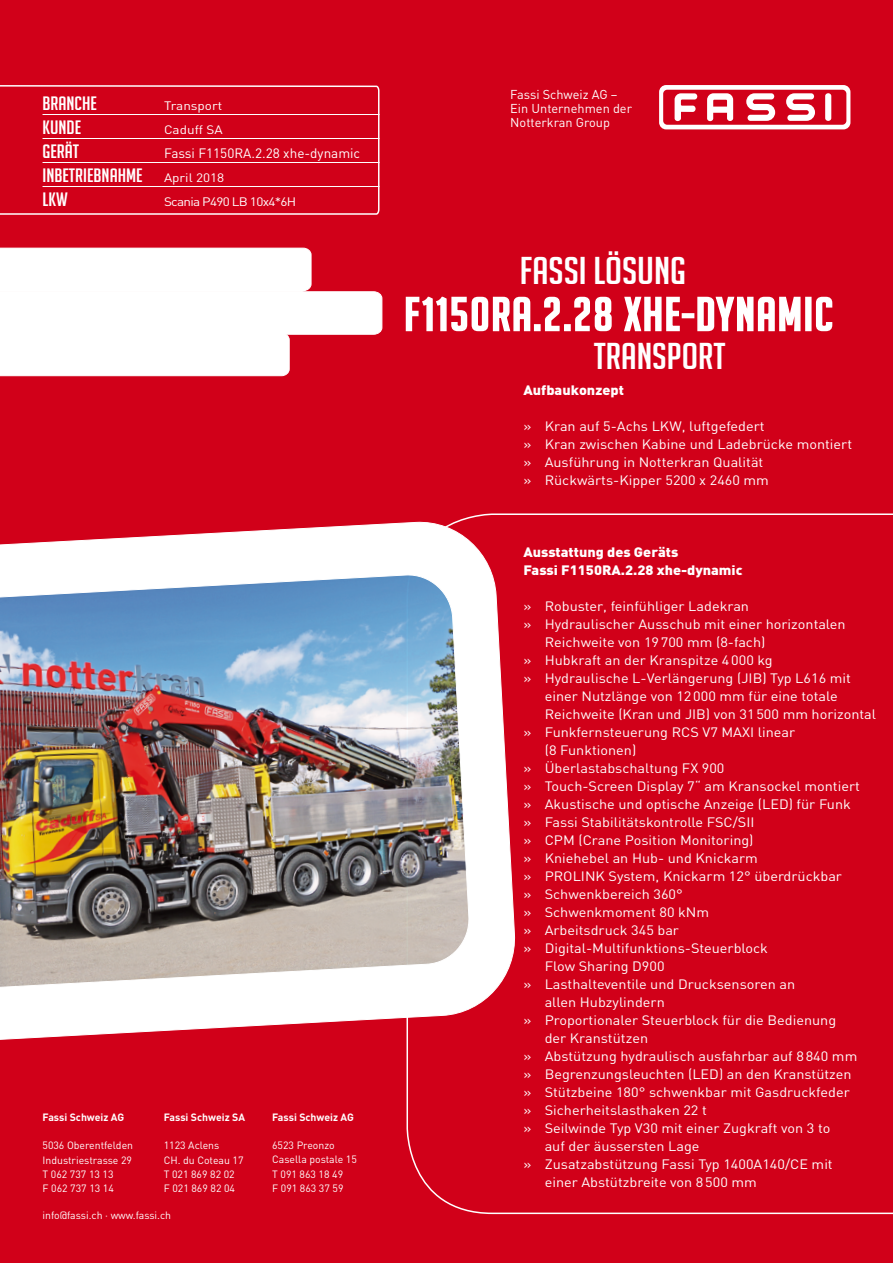
<style>
.page{position:relative;width:893px;height:1263px;background:#d10019}
.page>*{position:absolute;margin:0;border:0;box-sizing:border-box;transform-origin:0 0}
.t1{font:45.9px "Big Noodle Titling";letter-spacing:.03em;color:#fff;scale:1.11 1}
.t2{font:37.8px "Big Noodle Titling";color:#fff;scale:1.11 1}
.t3{font:36.45px "Big Noodle Titling";color:#fff;scale:1.11 1}
.t4{font:18.9px/24px "Big Noodle Titling";color:#fff;scale:1.11 1}
.t5{font:13.5px/18px "DIN";color:#fff;scale:1.07 1}
.t6{font:900 13.5px/18px "DIN";color:#fff;scale:1.07 1}
.t7{font:13.5px "DIN";color:#fff}
.t8{font:12.75px/14.2px "DIN";color:#fff}
.t9{font:12.15px "DIN";letter-spacing:-.05em;color:#fff;scale:1.11 1}
.t10{font:12.15px "DIN";color:#fff;scale:1.11 1}
.t11{font:10.5px/14.2px "DIN";color:#fff}
.t12{font:700 10.5px "DIN";color:#fff}
.s1{font-family:"DIN";font-size:12.15px}
</style>
<div class="page">
<svg style="left:406px;top:513px;width:487px;height:701px"></svg>
<svg style="left:659px;top:85px;width:191px;height:44px"></svg>
<svg style="left:405px;top:296px;width:126px;height:36px"></svg>
<div style="left:534px;top:324px;width:7px;height:7px;border:2px solid #fff"></div>
<svg style="left:544px;top:296px;width:16px;height:36px"></svg>
<div style="left:564px;top:324px;width:7px;height:7px;border:2px solid #fff"></div>
<svg style="left:574px;top:296px;width:38px;height:36px"></svg>
<svg style="left:624px;top:296px;width:56px;height:36px"></svg>
<div style="left:682px;top:313px;width:12px;height:5px;border:2px solid #fff"></div>
<svg style="left:697px;top:296px;width:104px;height:36px"></svg>
<div style="left:805px;top:297px;width:6px;height:34px;border:2px solid #fff"></div>
<svg style="left:815px;top:296px;width:18px;height:36px"></svg>
<svg style="left:0;top:85px;width:380px;height:130px"></svg>
<hr style="left:43px;top:114px;width:336px;height:1px;background:#fff">
<hr style="left:43px;top:138px;width:336px;height:1px;background:#fff">
<hr style="left:43px;top:162px;width:336px;height:1px;background:#fff">
<hr style="left:43px;top:186px;width:336px;height:1px;background:#fff">
<svg style="left:0;top:248px;width:382px;height:128px"></svg>
<img style="left:0;top:520px;width:517px;height:603px">
<h3 class="t4" style="left:43px;top:91px;width:51px">BRANCHE</h3>
<p class="t10" style="left:164px;top:98px;width:54px">Transport</p>
<h3 class="t4" style="left:43px;top:115px;width:36px">KUNDE</h3>
<p class="t10" style="left:164px;top:122px;width:54px">Caduff SA</p>
<h3 class="t4" style="left:43px;top:139px;width:34px">GERÄT</h3>
<p class="t7" style="left:164px;top:145px;width:198px">Fassi F1150RA.2.28 xhe-dynamic</p>
<h3 class="t4" style="left:43px;top:163px;width:165px">INBETRIEBNAHME <span class="s1">April 2018<br></span>LKW</h3>
<p class="t9" style="left:164px;top:194px;width:121px">Scania P490 LB 10x4*6H</p>
<p class="t12" style="left:43px;top:1110px;width:83px">Fassi Schweiz AG</p>
<p class="t11" style="left:43px;top:1138px;width:92px">5036 Oberentfelden<br>Industriestrasse 29<br>T 062 737 13 13<br>F 062 737 13 14</p>
<p class="t12" style="left:164px;top:1110px;width:83px">Fassi Schweiz SA</p>
<p class="t11" style="left:164px;top:1138px;width:81px">1123 Aclens<br>CH. du Coteau 17<br>T 021 869 82 02<br>F 021 869 82 04</p>
<p class="t11" style="left:43px;top:1208px;width:130px">info@fassi.ch · www.fassi.ch</p>
<p class="t12" style="left:272px;top:1110px;width:83px">Fassi Schweiz AG</p>
<p class="t11" style="left:272px;top:1138px;width:86px">6523 Preonzo<br>Casella postale 15<br>T 091 863 18 49<br>F 091 863 37 59</p>
<p class="t8" style="left:510px;top:87px;width:123px">Fassi Schweiz AG –<br>Ein Unternehmen der<br>Notterkran Group</p>
<h2 class="t2" style="left:520px;top:250px;width:151px">FASSI LÖSUNG</h2>
<h1 class="t1" style="left:404px;top:289px;width:388px">F1150RA.2.28 XHE-DYNAMIC</h1>
<h3 class="t3" style="left:594px;top:337px;width:120px">TRANSPORT</h3>
<p class="t6" style="left:523px;top:380px;width:95px">Aufbaukonzept</p>
<p class="t5" style="left:523px;top:416px;width:309px">» Kran auf 5-Achs LKW, luftgefedert<br>» Kran zwischen Kabine und Ladebrücke montiert » Ausführung in Notterkran Qualität<br>» Rückwärts-Kipper 5200 x 2460 mm</p>
<p class="t6" style="left:523px;top:542px;width:206px">Ausstattung des Geräts<br>Fassi F1150RA.2.28 xhe-dynamic</p>
<p class="t5" style="left:523px;top:596px;width:212px">» Robuster, feinfühliger Ladekran</p>
<p class="t5" style="left:523px;top:614px;width:303px">» Hydraulischer Ausschub mit einer horizontalen</p>
<p class="t5" style="left:545px;top:632px;width:208px">Reichweite von 19700 mm (8-fach)</p>
<p class="t5" style="left:523px;top:650px;width:234px">» Hubkraft an der Kranspitze 4000 kg</p>
<p class="t5" style="left:523px;top:668px;width:308px">» Hydraulische L-Verlängerung (JIB) Typ L616 mit</p>
<p class="t5" style="left:545px;top:686px;width:275px">einer Nutzlänge von 12000 mm für eine totale</p>
<p class="t5" style="left:545px;top:704px;width:311px">Reichweite (Kran und JIB) von 31500 mm horizontal</p>
<p class="t5" style="left:523px;top:722px;width:255px">» Funkfernsteuerung RCS V7 MAXI linear</p>
<p class="t5" style="left:545px;top:740px;width:87px">(8 Funktionen)</p>
<p class="t5" style="left:523px;top:758px;width:189px">» Überlastabschaltung FX 900</p>
<p class="t5" style="left:523px;top:776px;width:316px">» Touch-Screen Display 7“ am Kransockel montiert</p>
<p class="t5" style="left:523px;top:794px;width:308px">» Akustische und optische Anzeige (LED) für Funk</p>
<p class="t5" style="left:523px;top:812px;width:217px">» Fassi Stabilitätskontrolle FSC/SII</p>
<p class="t5" style="left:523px;top:830px;width:217px">» CPM (Crane Position Monitoring)</p>
<p class="t5" style="left:523px;top:848px;width:221px">» Kniehebel an Hub- und Knickarm</p>
<p class="t5" style="left:523px;top:866px;width:299px">» PROLINK System, Knickarm 12° überdrückbar</p>
<p class="t5" style="left:523px;top:884px;width:150px">» Schwenkbereich 360°</p>
<p class="t5" style="left:523px;top:902px;width:175px">» Schwenkmoment 80 kNm</p>
<p class="t5" style="left:523px;top:920px;width:147px">» Arbeitsdruck 345 bar</p>
<p class="t5" style="left:523px;top:938px;width:230px">» Digital-Multifunktions-Steuerblock</p>
<p class="t5" style="left:545px;top:956px;width:114px">Flow Sharing D900</p>
<p class="t5" style="left:523px;top:974px;width:255px">» Lasthalteventile und Drucksensoren an</p>
<p class="t5" style="left:545px;top:992px;width:114px">allen Hubzylindern</p>
<p class="t5" style="left:523px;top:1010px;width:294px">» Proportionaler Steuerblock für die Bedienung</p>
<p class="t5" style="left:545px;top:1028px;width:98px">der Kranstützen</p>
<p class="t5" style="left:523px;top:1046px;width:314px">» Abstützung hydraulisch ausfahrbar auf 8840 mm</p>
<p class="t5" style="left:523px;top:1064px;width:308px">» Begrenzungsleuchten (LED) an den Kranstützen</p>
<p class="t5" style="left:523px;top:1082px;width:306px">» Stützbeine 180° schwenkbar mit Gasdruckfeder</p>
<p class="t5" style="left:523px;top:1100px;width:173px">» Sicherheitslasthaken 22 t</p>
<p class="t5" style="left:523px;top:1118px;width:288px">» Seilwinde Typ V30 mit einer Zugkraft von 3 to</p>
<p class="t5" style="left:545px;top:1136px;width:146px">auf der äussersten Lage</p>
<p class="t5" style="left:523px;top:1154px;width:291px">» Zusatzabstützung Fassi Typ 1400A140/CE mit</p>
<p class="t5" style="left:545px;top:1172px;width:200px">einer Abstützbreite von 8500 mm</p>
</div>
